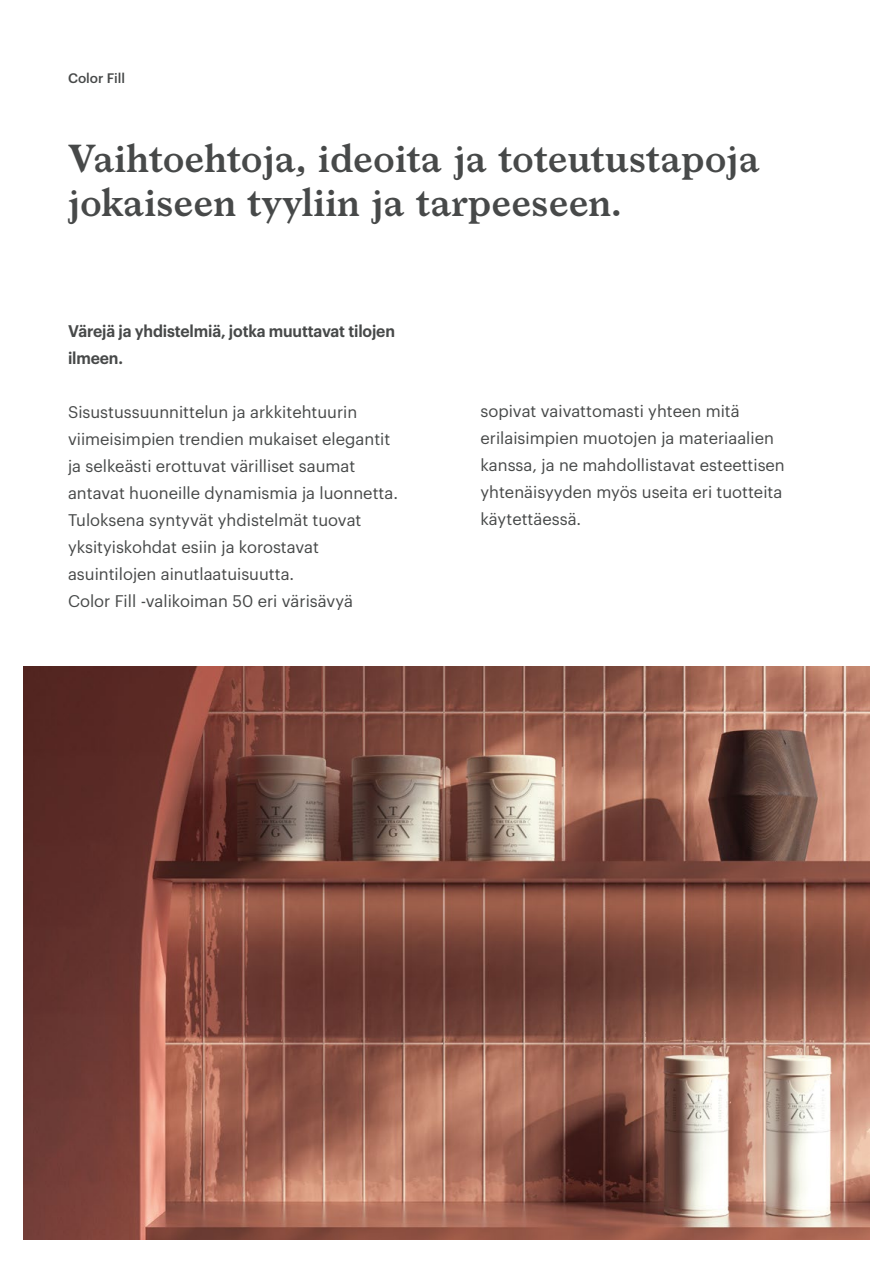
<style>
.page{position:relative;width:893px;height:1263px;background:#fff}
.page>*{position:absolute;margin:0;border:0;box-sizing:border-box;transform-origin:0 0}
.t1{font:600 37.5px/43.5px "Larish Neue";color:#474949}
.t2{font:16.5px/27px "Graphik";color:#474949}
.t3{font:600 16.5px/27px "Graphik";letter-spacing:-.01em;color:#474949;scale:.95 1}
.t4{font:500 13.5px "Graphik";color:#474949}
</style>
<div class="page">
<img style="left:23px;top:667px;width:847px;height:572px">
<p class="t4" style="left:68px;top:68px;width:59px">Color Fill</p>
<h1 class="t1" style="left:68px;top:134px;width:693px">Vaihtoehtoja, ideoita ja toteutustapoja jokaiseen tyyliin ja tarpeeseen.</h1>
<p class="t3" style="left:68px;top:316px;width:346px">Värejä ja yhdistelmiä, jotka muuttavat tilojen ilmeen.</p>
<p class="t2" style="left:68px;top:397px;width:331px">Sisustussuunnittelun ja arkkitehtuurin viimeisimpien trendien mukaiset elegantit ja selkeästi erottuvat värilliset saumat antavat huoneille dynamismia ja luonnetta.<br>Tuloksena syntyvät yhdistelmät tuovat yksityiskohdat esiin ja korostavat asuintilojen ainutlaatuisuutta.<br>Color Fill -valikoiman 50 eri värisävyä</p>
<p class="t2" style="left:480px;top:396px;width:306px">sopivat vaivattomasti yhteen mitä erilaisimpien muotojen ja materiaalien kanssa, ja ne mahdollistavat esteettisen yhtenäisyyden myös useita eri tuotteita käytettäessä.</p>
</div>
